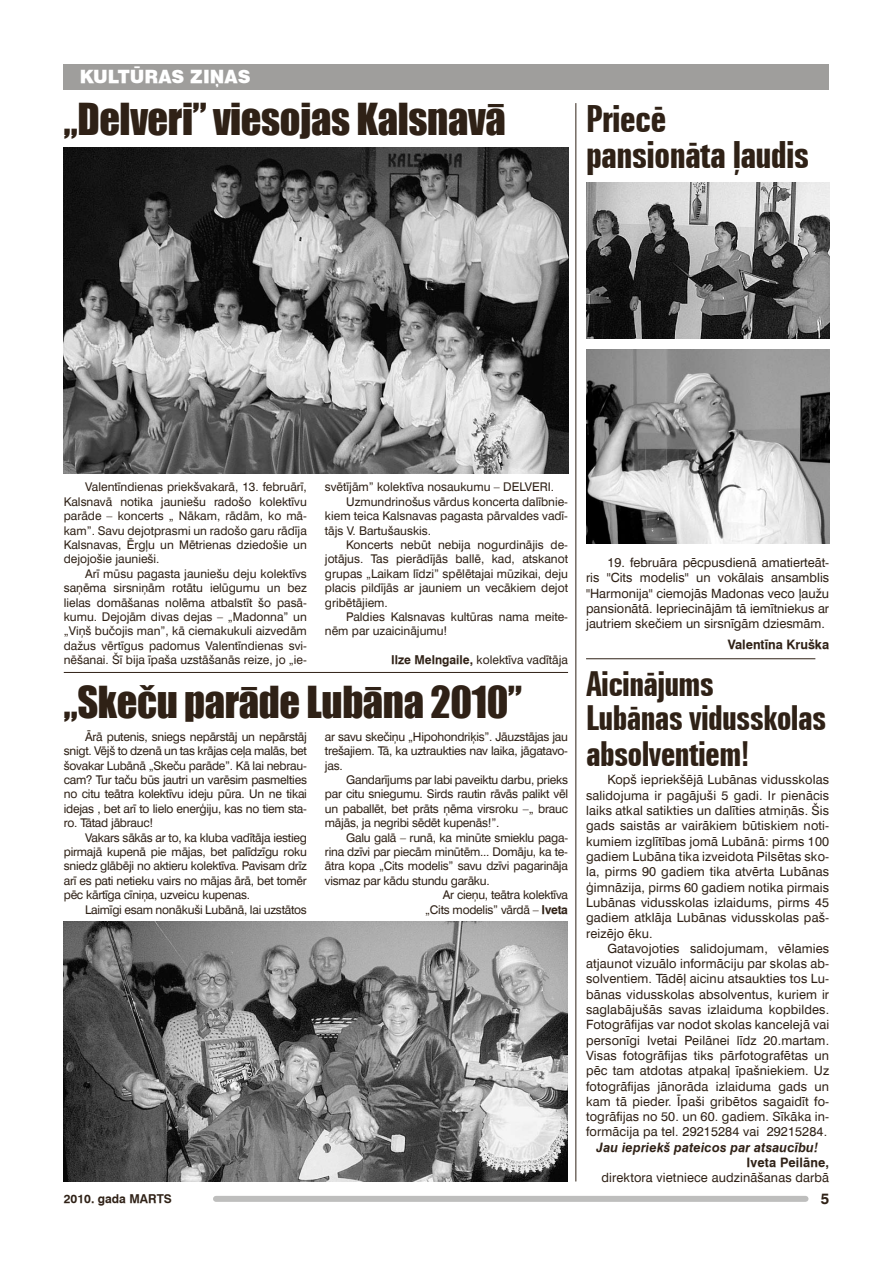
<style>
.page{position:relative;width:893px;height:1263px;background:#fff}
.page>*{position:absolute;margin:0;border:0;box-sizing:border-box;transform-origin:0 0}
.t1{font:40.5px "Impact";letter-spacing:-.01em;color:#2f2116}
.t2{font:700 extra-condensed 37.5px/36px "Zurich TL";letter-spacing:-.02em;color:#2f2116}
.t3{font:700 extra-condensed 34.5px/35.2px "Zurich TL";letter-spacing:-.02em;color:#2f2116}
.t4{font:900 18px "Swiss 721 TL";color:#fff}
.t5{font:700 15px "Swiss 721 TL";color:#2f2116}
.t6{font:12.75px/15.3px "Swiss 721 TL";letter-spacing:.01em;color:#2f2116;text-align:justify}
.t7{font:italic 700 12.75px "Swiss 721 TL";letter-spacing:.01em;color:#2f2116}
.t8{font:700 12.75px "Swiss 721 TL";color:#2f2116}
.t9{font:12px/14.4px "Swiss 721 TL";color:#2f2116;text-align:justify}
.t10{font:12px "Swiss 721 TL";letter-spacing:-.02em;color:#2f2116}
.t11{font:700 12px "Swiss 721 TL";color:#2f2116}
.s1{font-weight:700}
</style>
<div class="page">
<div style="left:216px;top:1196px;width:590px;height:6px;background:#bebebd"></div>
<div style="left:64px;top:64px;width:765px;height:25px;background:#9f9e9c"></div>
<img style="left:64px;top:147px;width:504px;height:326px">
<img style="left:586px;top:349px;width:243px;height:194px">
<img style="left:586px;top:183px;width:243px;height:155px">
<hr style="left:64px;top:672px;width:504px;height:1px;background:#2f2116">
<hr style="left:586px;top:658px;width:229px;height:1px;background:#2f2116">
<hr style="left:575px;top:103px;width:1px;height:1078px;background:#2f2116">
<img style="left:63px;top:922px;width:505px;height:259px">
<h3 class="t4" style="left:80px;top:66px;width:172px">KULTŪRAS ZIŅAS</h3>
<h1 class="t1" style="left:64px;top:88px;width:443px">„Delveri” viesojas Kalsnavā</h1>
<h2 class="t2" style="left:586px;top:101px;width:225px">Priecē pansionāta ļaudis</h2>
<p class="t9" style="left:64px;top:480px;width:245px;text-indent:21px">Valentīndienas priekšvakarā, 13. februārī, Kalsnavā notika jauniešu radošo kolektīvu parāde – koncerts „ Nākam, rādām, ko mā&shy;kam”. Savu dejotprasmi un radošo garu rādīja Kalsnavas, Ērgļu un Mētrienas dziedošie un dejojošie jaunieši.</p>
<p class="t9" style="left:64px;top:566px;width:245px;text-indent:21px">Arī mūsu pagasta jauniešu deju kolektīvs saņēma sirsniņām rotātu ielūgumu un bez lielas domāšanas nolēma atbalstīt šo pasā&shy;kumu. Dejojām divas dejas – „Madonna” un „Viņš bučojis man”, kā ciemakukuli aizvedām dažus vērtīgus padomus Valentīndienas svi&shy;nēšanai. Šī bija īpaša uzstāšanās reize, jo „ie-</p>
<p class="t9" style="left:325px;top:480px;width:231px">svētījām” kolektīva nosaukumu – DELVERI.</p>
<p class="t9" style="left:346px;top:494px;width:223px">Uzmundrinošus vārdus koncerta dalībnie-</p>
<p class="t9" style="left:325px;top:509px;width:245px">kiem teica Kalsnavas pagasta pārvaldes vadī-</p>
<p class="t9" style="left:325px;top:523px;width:108px">tājs V. Bartušauskis.</p>
<p class="t9" style="left:346px;top:537px;width:223px">Koncerts nebūt nebija nogurdinājis de-</p>
<p class="t9" style="left:325px;top:552px;width:245px">jotājus. Tas pierādījās ballē, kad, atskanot</p>
<p class="t9" style="left:325px;top:566px;width:245px">grupas „Laikam līdzi” spēlētajai mūzikai, deju</p>
<p class="t9" style="left:325px;top:581px;width:245px">placis pildījās ar jauniem un vecākiem dejot</p>
<p class="t9" style="left:325px;top:595px;width:64px">gribētājiem.</p>
<p class="t9" style="left:346px;top:609px;width:223px">Paldies Kalsnavas kultūras nama meite-</p>
<p class="t9" style="left:325px;top:624px;width:124px">nēm par uzaicinājumu!</p>
<p class="t9" style="left:391px;top:653px;width:178px"><span class="s1">Ilze Melngaile,</span> kolektīva vadītāja</p>
<h1 class="t1" style="left:64px;top:671px;width:460px">„Skeču parāde Lubāna 2010”</h1>
<p class="t9" style="left:325px;top:729px;width:245px">ar savu skečiņu „Hipohondriķis”. Jāuzstājas jau trešajiem. Tā, ka uztraukties nav laika, jāgatavo&shy;jas.</p>
<p class="t9" style="left:325px;top:772px;width:245px;text-indent:21px">Gandarījums par labi paveiktu darbu, prieks par citu sniegumu. Sirds rautin rāvās palikt vēl un paballēt, bet prāts ņēma virsroku –„ brauc mājās, ja negribi sēdēt kupenās!”.</p>
<p class="t10" style="left:346px;top:830px;width:223px">Galu galā – runā, ka minūte smieklu paga-</p>
<p class="t10" style="left:325px;top:844px;width:245px">rina dzīvi par piecām minūtēm... Domāju, ka te-</p>
<p class="t10" style="left:325px;top:859px;width:245px">ātra kopa „Cits modelis” savu dzīvi pagarināja</p>
<p class="t10" style="left:325px;top:873px;width:166px">vismaz par kādu stundu garāku.</p>
<p class="t10" style="left:443px;top:888px;width:127px">Ar cieņu, teātra kolektīva</p>
<p class="t10" style="left:425px;top:902px;width:144px">„Cits modelis” vārdā – <span class="s1">Iveta</span></p>
<p class="t9" style="left:64px;top:729px;width:245px;text-indent:21px">Ārā putenis, sniegs nepārstāj un nepārstāj snigt. Vējš to dzenā un tas krājas ceļa malās, bet šovakar Lubānā „Skeču parāde”. Kā lai nebrau&shy;cam? Tur taču būs jautri un varēsim pasmelties no citu teātra kolektīvu ideju pūra. Un ne tikai idejas , bet arī to lielo enerģiju, kas no tiem sta&shy;ro. Tātad jābrauc!</p>
<p class="t9" style="left:64px;top:830px;width:245px;text-indent:21px">Vakars sākās ar to, ka kluba vadītāja iestieg pirmajā kupenā pie mājas, bet palīdzīgu roku sniedz glābēji no aktieru kolektīva. Pavisam drīz arī es pati netieku vairs no mājas ārā, bet tomēr pēc kārtīga cīniņa, uzveicu kupenas.</p>
<p class="t10" style="left:85px;top:902px;width:223px">Laimīgi esam nonākuši Lubānā, lai uzstātos</p>
<p class="t6" style="left:586px;top:555px;width:245px;text-indent:21px">19. februāra pēcpusdienā amatierteāt&shy;ris ''Cits modelis'' un vokālais ansamblis ''Harmonija'' ciemojās Madonas veco ļaužu pansionātā. Iepriecinājām tā iemītniekus ar jautriem skečiem un sirsnīgām dziesmām.</p>
<p class="t8" style="left:728px;top:637px;width:103px">Valentīna Kruška</p>
<h3 class="t3" style="left:586px;top:666px;width:242px">Aicinājums<br>Lubānas vidusskolas absolventiem!</h3>
<p class="t6" style="left:586px;top:772px;width:245px;text-indent:21px">Kopš iepriekšējā Lubānas vidusskolas salidojuma ir pagājuši 5 gadi. Ir pienācis laiks atkal satikties un dalīties atmiņās. Šis gads saistās ar vairākiem būtiskiem noti&shy;kumiem izglītības jomā Lubānā: pirms 100 gadiem Lubāna tika izveidota Pilsētas sko&shy;la, pirms 90 gadiem tika atvērta Lubānas ģimnāzija, pirms 60 gadiem notika pirmais Lubānas vidusskolas izlaidums, pirms 45 gadiem atklāja Lubānas vidusskolas paš&shy;reizējo ēku.</p>
<p class="t6" style="left:586px;top:940px;width:245px;text-indent:21px">Gatavojoties salidojumam, vēlamies atjaunot vizuālo informāciju par skolas ab&shy;solventiem. Tādēļ aicinu atsaukties tos Lu&shy;bānas vidusskolas absolventus, kuriem ir saglabājušās savas izlaiduma kopbildes.<br>Fotogrāfijas var nodot skolas kancelejā vai personīgi Ivetai Peilānei līdz 20.martam.<br>Visas fotogrāfijas tiks pārfotografētas un pēc tam atdotas atpakaļ īpašniekiem. Uz fotogrāfijas jānorāda izlaiduma gads un kam tā pieder. Īpaši gribētos sagaidīt fo&shy;togrāfijas no 50. un 60. gadiem. Sīkāka in&shy;formācija pa tel. 29215284 vai 29215284.</p>
<p class="t7" style="left:597px;top:1139px;width:223px">Jau iepriekš pateicos par atsaucību!</p>
<p class="t8" style="left:747px;top:1155px;width:84px">Iveta Peilāne,</p>
<p class="t6" style="left:601px;top:1170px;width:229px">direktora vietniece audzināšanas darbā</p>
<p class="t11" style="left:64px;top:1191px;width:110px">2010. gada MARTS</p>
<p class="t5" style="left:821px;top:1189px;width:10px">5</p>
</div>
